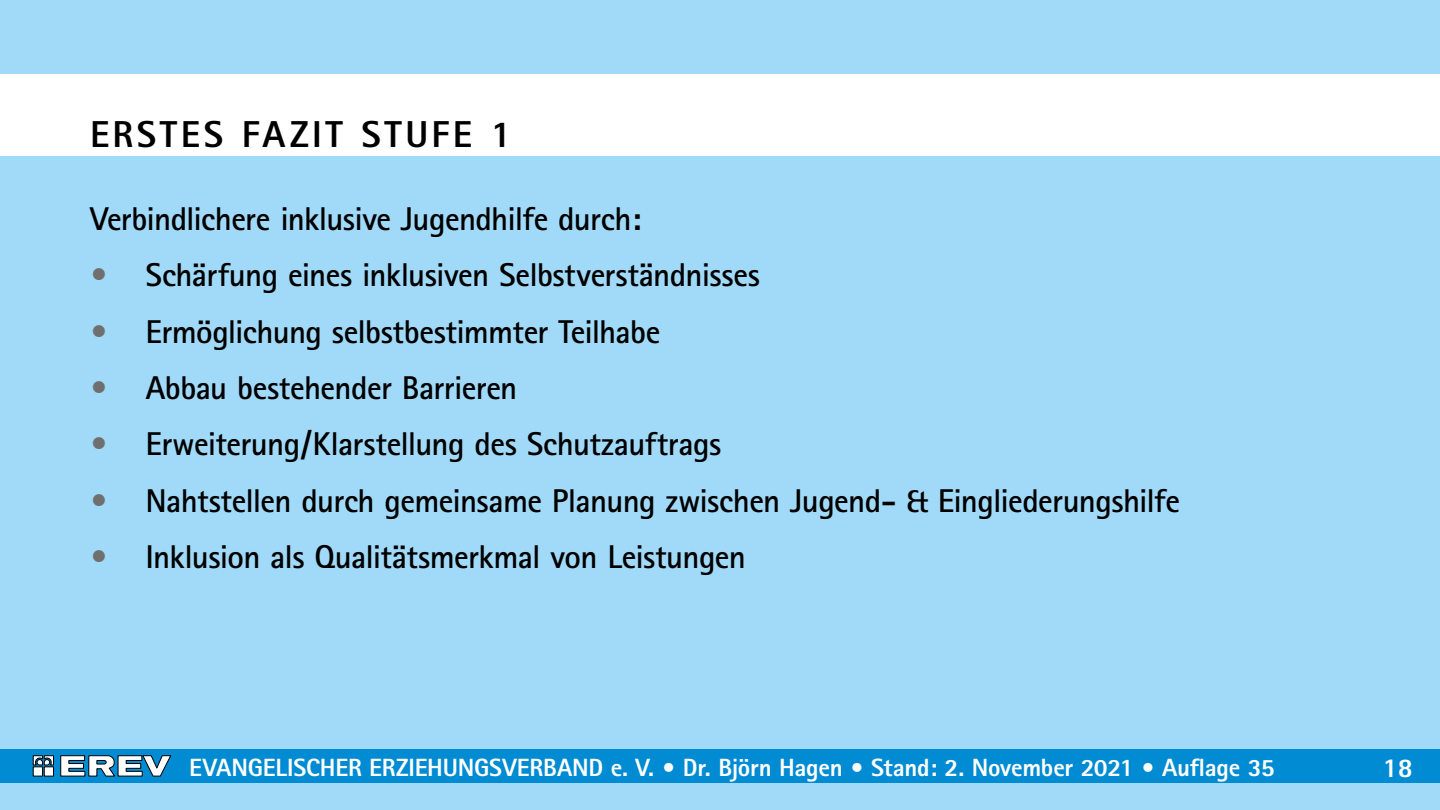
<style>
.page{position:relative;width:1440px;height:810px;background:#fff}
.page>*{position:absolute;margin:0;border:0;box-sizing:border-box;transform-origin:0 0}
.t1{font:800 37.5px "Rotis Sans Serif";letter-spacing:.095em;color:#000}
.t2{font:700 33px "Rotis Sans Serif";letter-spacing:-.02em;color:#000}
.t3{font:800 27px "Rotis Sans Serif";color:#fff}
.t4{font:800 24.97px "Rotis Sans Serif";letter-spacing:-.01em;color:#fff}
.s1{color:#706f6f}
</style>
<div class="page">
<div style="left:0;top:0;width:1440px;height:74px;background:#a1daf8"></div>
<div style="left:0;top:156px;width:1440px;height:654px;background:#a1daf8"></div>
<div style="left:0;top:749px;width:1440px;height:34px;background:#008bd2"></div>
<svg style="left:33px;top:755px;width:138px;height:22px"></svg>
<p class="t1" style="left:90px;top:111px;width:423px">ERSTES FAZIT STUFE 1</p>
<p class="t2" style="left:90px;top:198px;width:553px">Verbindlichere inklusive Jugendhilfe durch:</p>
<p class="t2" style="left:90px;top:254px;width:671px"><span class="s1">•</span> Schärfung eines inklusiven Selbstverständnisses</p>
<p class="t2" style="left:90px;top:311px;width:572px"><span class="s1">•</span> Ermöglichung selbstbestimmter Teilhabe</p>
<p class="t2" style="left:90px;top:367px;width:429px"><span class="s1">•</span> Abbau bestehender Barrieren</p>
<p class="t2" style="left:90px;top:423px;width:633px"><span class="s1">•</span> Erweiterung/Klarstellung des Schutzauftrags</p>
<p class="t2" style="left:90px;top:479px;width:1092px"><span class="s1">•</span> Nahtstellen durch gemeinsame Planung zwischen Jugend- &amp; Eingliederungshilfe</p>
<p class="t2" style="left:90px;top:536px;width:658px"><span class="s1">•</span> Inklusion als Qualitätsmerkmal von Leistungen</p>
<p class="t4" style="left:189px;top:752px;width:1087px">EVANGELISCHER ERZIEHUNGSVERBAND e. V. • Dr. Björn Hagen • Stand: 2. November 2021 • Auflage 35</p>
<p class="t3" style="left:1383px;top:750px;width:32px">18</p>
</div>
